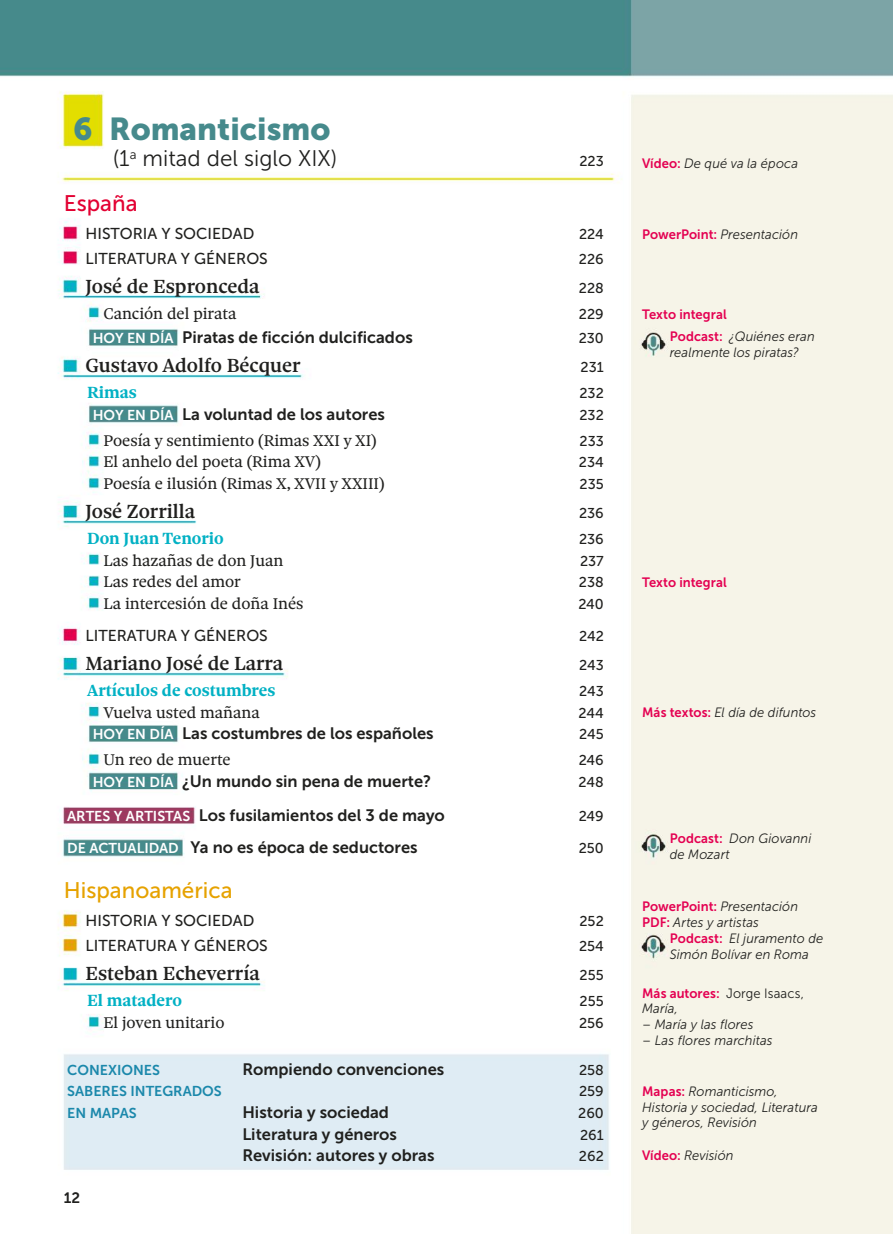
<style>
.page{position:relative;width:893px;height:1234px;background:#fff}
.page>*{position:absolute;margin:0;border:0;box-sizing:border-box;transform-origin:0 0}
.t1{font:31.5px "Museo Sans 900";color:#468a8c}
.t2{font:22.5px "Museo Sans 300";color:#20201e}
.t3{font:22.5px "Museo Sans 500";color:#e6a200}
.t4{font:22.5px "Museo Sans 500";color:#e30032}
.t5{font:500 20.25px "Sole Serif Text";color:#20201e}
.t6{font:700 17.25px "Sole Serif Text";color:#02b1c4}
.t7{font:16.5px "Museo Sans 700";color:#20201e}
.t8{font:16.5px "Sole Serif Text";color:#20201e}
.t9{font:15.75px "Museo Sans 500";color:#20201e}
.t10{font:15px "Museo Sans 700";color:#20201e}
.t11{font:14.25px "Museo Sans 500";color:#20201e}
.t12{font:14.25px "Museo Sans 700";color:#1b88ab}
.t13{font:italic 13.5px/15.8px "Museo Sans 300";letter-spacing:.005em;color:#20201e;scale:.96 1}
.t14{font:13.5px/15.8px "Museo Sans 300";letter-spacing:.01em;color:#20201e;scale:.96 1}
.t15{font:13.5px "Museo Sans 700";letter-spacing:.005em;color:#e40051;scale:.96 1}
.s1{font-size:14.25px;color:#fff}
.s2{font-family:"Museo Sans 700";font-style:normal;color:#e40051}
.s3{font-family:"Museo Sans 700";color:#e40051}
.s4{font-style:italic}
.s5{font-style:normal}
</style>
<div class="page">
<img style="left:0;top:0;width:893px;height:1233px">
<h1 class="t1" style="left:73px;top:111px;width:259px">6 Romanticismo</h1>
<h2 class="t2" style="left:113px;top:150px;width:226px">(1<sup>a</sup> mitad del siglo XIX)</h2>
<p class="t11" style="left:579px;top:153px;width:26px">223</p>
<h2 class="t4" style="left:64px;top:190px;width:75px">España</h2>
<p class="t9" style="left:86px;top:225px;width:170px">HISTORIA Y SOCIEDAD</p>
<p class="t11" style="left:579px;top:226px;width:26px">224</p>
<p class="t9" style="left:86px;top:249px;width:184px">LITERATURA Y GÉNEROS</p>
<p class="t11" style="left:579px;top:251px;width:26px">226</p>
<h3 class="t5" style="left:85px;top:278px;width:176px">José de Espronceda</h3>
<p class="t11" style="left:579px;top:279px;width:26px">228</p>
<p class="t8" style="left:103px;top:303px;width:134px">Canción del pirata</p>
<p class="t11" style="left:579px;top:305px;width:26px">229</p>
<p class="t7" style="left:93px;top:331px;width:322px"><span class="s1">HOY EN DÍA</span> Piratas de ficción dulcificados</p>
<p class="t11" style="left:579px;top:330px;width:27px">230</p>
<h3 class="t5" style="left:85px;top:358px;width:217px">Gustavo Adolfo Bécquer</h3>
<p class="t11" style="left:581px;top:359px;width:25px">231</p>
<p class="t6" style="left:87px;top:386px;width:51px">Rimas</p>
<p class="t11" style="left:579px;top:385px;width:26px">232</p>
<p class="t7" style="left:93px;top:408px;width:294px"><span class="s1">HOY EN DÍA</span> La voluntad de los autores</p>
<p class="t11" style="left:579px;top:406px;width:26px">232</p>
<p class="t8" style="left:103px;top:430px;width:275px">Poesía y sentimiento (Rimas XXI y XI)</p>
<p class="t11" style="left:579px;top:432px;width:26px">233</p>
<p class="t8" style="left:103px;top:452px;width:219px">El anhelo del poeta (Rima XV)</p>
<p class="t11" style="left:579px;top:454px;width:26px">234</p>
<p class="t8" style="left:103px;top:473px;width:283px">Poesía e ilusión (Rimas X, XVII y XXIII)</p>
<p class="t11" style="left:580px;top:475px;width:26px">235</p>
<h3 class="t5" style="left:85px;top:503px;width:111px">José Zorrilla</h3>
<p class="t11" style="left:579px;top:504px;width:26px">236</p>
<p class="t6" style="left:87px;top:531px;width:138px">Don Juan Tenorio</p>
<p class="t11" style="left:579px;top:530px;width:26px">236</p>
<p class="t8" style="left:103px;top:550px;width:181px">Las hazañas de don Juan</p>
<p class="t11" style="left:580px;top:552px;width:25px">237</p>
<p class="t8" style="left:103px;top:571px;width:139px">Las redes del amor</p>
<p class="t11" style="left:579px;top:573px;width:26px">238</p>
<p class="t8" style="left:103px;top:593px;width:202px">La intercesión de doña Inés</p>
<p class="t11" style="left:578px;top:595px;width:27px">240</p>
<p class="t9" style="left:86px;top:626px;width:184px">LITERATURA Y GÉNEROS</p>
<p class="t11" style="left:579px;top:627px;width:26px">242</p>
<h3 class="t5" style="left:85px;top:655px;width:199px">Mariano José de Larra</h3>
<p class="t11" style="left:579px;top:656px;width:26px">243</p>
<p class="t6" style="left:87px;top:683px;width:190px">Artículos de costumbres</p>
<p class="t11" style="left:579px;top:682px;width:26px">243</p>
<p class="t8" style="left:103px;top:702px;width:158px">Vuelva usted mañana</p>
<p class="t11" style="left:579px;top:704px;width:27px">244</p>
<p class="t7" style="left:93px;top:727px;width:342px"><span class="s1">HOY EN DÍA</span> Las costumbres de los españoles</p>
<p class="t11" style="left:579px;top:725px;width:26px">245</p>
<p class="t8" style="left:103px;top:749px;width:129px">Un reo de muerte</p>
<p class="t11" style="left:579px;top:751px;width:27px">246</p>
<p class="t7" style="left:93px;top:774px;width:340px"><span class="s1">HOY EN DÍA</span> ¿Un mundo sin pena de muerte?</p>
<p class="t11" style="left:579px;top:773px;width:27px">248</p>
<p class="t7" style="left:67px;top:809px;width:379px"><span class="s1">ARTES Y ARTISTAS</span> Los fusilamientos del 3 de mayo</p>
<p class="t11" style="left:579px;top:807px;width:27px">249</p>
<p class="t7" style="left:67px;top:841px;width:352px"><span class="s1">DE ACTUALIDAD</span> Ya no es época de seductores</p>
<p class="t11" style="left:579px;top:839px;width:27px">250</p>
<h2 class="t3" style="left:64px;top:877px;width:170px">Hispanoamérica</h2>
<p class="t9" style="left:86px;top:911px;width:170px">HISTORIA Y SOCIEDAD</p>
<p class="t11" style="left:579px;top:913px;width:26px">252</p>
<p class="t9" style="left:86px;top:936px;width:184px">LITERATURA Y GÉNEROS</p>
<p class="t11" style="left:579px;top:937px;width:26px">254</p>
<h3 class="t5" style="left:85px;top:965px;width:176px">Esteban Echeverría</h3>
<p class="t11" style="left:580px;top:966px;width:26px">255</p>
<p class="t6" style="left:87px;top:993px;width:96px">El matadero</p>
<p class="t11" style="left:580px;top:992px;width:26px">255</p>
<p class="t8" style="left:103px;top:1011px;width:123px">El joven unitario</p>
<p class="t11" style="left:579px;top:1013px;width:26px">256</p>
<p class="t12" style="left:67px;top:1064px;width:94px">CONEXIONES</p>
<p class="t7" style="left:242px;top:1062px;width:203px">Rompiendo convenciones</p>
<p class="t11" style="left:579px;top:1061px;width:26px">258</p>
<p class="t12" style="left:67px;top:1085px;width:156px">SABERES INTEGRADOS</p>
<p class="t11" style="left:579px;top:1082px;width:26px">259</p>
<p class="t12" style="left:67px;top:1107px;width:71px">EN MAPAS</p>
<p class="t7" style="left:242px;top:1105px;width:148px">Historia y sociedad</p>
<p class="t11" style="left:578px;top:1104px;width:27px">260</p>
<p class="t7" style="left:242px;top:1127px;width:156px">Literatura y géneros</p>
<p class="t11" style="left:580px;top:1126px;width:25px">261</p>
<p class="t7" style="left:242px;top:1149px;width:194px">Revisión: autores y obras</p>
<p class="t11" style="left:579px;top:1147px;width:26px">262</p>
<p class="t10" style="left:64px;top:1192px;width:18px">12</p>
<p class="t13" style="left:642px;top:156px;width:164px"><span class="s2">Vídeo:</span> De qué va la época</p>
<p class="t13" style="left:642px;top:228px;width:164px"><span class="s2">PowerPoint:</span> Presentación</p>
<p class="t15" style="left:642px;top:309px;width:90px">Texto integral</p>
<p class="t13" style="left:670px;top:330px;width:153px"><span class="s2">Podcast:</span> ¿Quiénes eran realmente los piratas?</p>
<p class="t15" style="left:642px;top:577px;width:90px">Texto integral</p>
<p class="t13" style="left:642px;top:706px;width:183px"><span class="s2">Más textos:</span> El día de difuntos</p>
<p class="t13" style="left:670px;top:831px;width:149px"><span class="s2">Podcast:</span> Don Giovanni de Mozart</p>
<p class="t13" style="left:642px;top:899px;width:164px"><span class="s2">PowerPoint:</span> Presentación<br><span class="s2">PDF:</span> Artes y artistas</p>
<p class="t13" style="left:670px;top:931px;width:161px"><span class="s2">Podcast:</span> El juramento de<br>Simón Bolívar en Roma</p>
<p class="t14" style="left:642px;top:986px;width:170px"><span class="s3">Más autores:</span> Jorge Isaacs,<br><span class="s4">María,</span></p>
<p class="t13" style="left:642px;top:1017px;width:117px"><span class="s5">–</span> María y las flores</p>
<p class="t13" style="left:642px;top:1033px;width:137px"><span class="s5">–</span> Las flores marchitas</p>
<p class="t13" style="left:642px;top:1084px;width:185px"><span class="s2">Mapas:</span> Romanticismo,<br>Historia y sociedad, Literatura y géneros, Revisión</p>
<p class="t13" style="left:642px;top:1148px;width:97px"><span class="s2">Vídeo:</span> Revisión</p>
</div>
